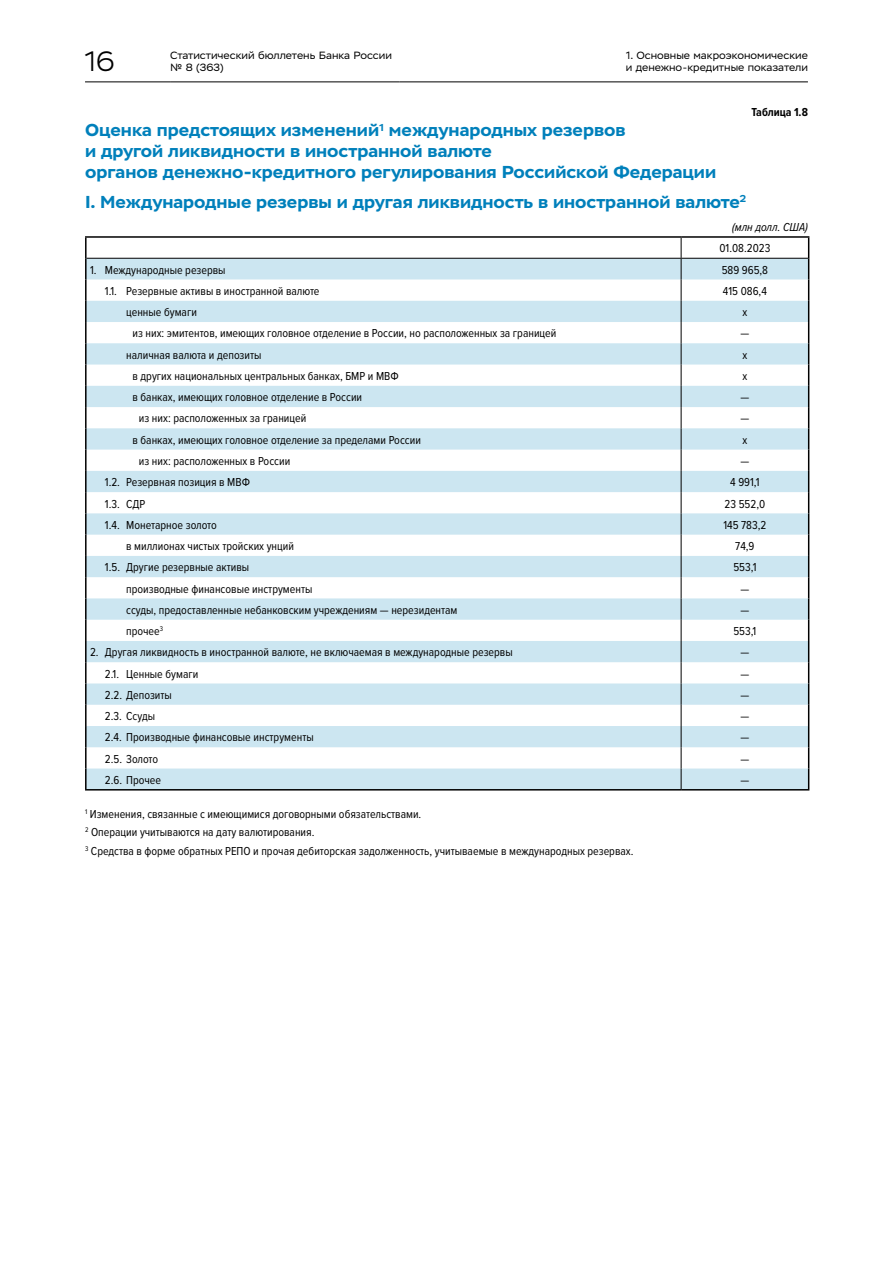
<style>
.page{position:relative;width:893px;height:1263px;background:#fff}
.page>*{position:absolute;margin:0;border:0;box-sizing:border-box;transform-origin:0 0}
.t1{font:300 27.9px "Stem";color:#000}
.t2{font:700 17.25px/20.7px "Stem Text";color:#0080bb}
.t3{font:12px/18.6px "Proxima Nova Cond";color:#000}
.t4{font:italic 12px "Proxima Nova Cond";color:#000}
.t5{font:700 12px "Proxima Nova Cond";color:#000}
.t6{font:10.5px/12px "Stem Text";color:#000}
</style>
<div class="page">
<svg style="left:87px;top:259px;width:721px;height:530px;fill:#cde6f1"></svg>
<hr style="left:681px;top:258px;width:127px;height:1px;background:#000">
<hr style="left:85px;top:236px;width:596px;height:2px;background:#000">
<hr style="left:85px;top:238px;width:2px;height:20px;background:#000">
<svg style="left:808px;top:238px;width:1px;height:551px"></svg>
<hr style="left:681px;top:236px;width:128px;height:2px;background:#000">
<svg style="left:681px;top:238px;width:1px;height:551px"></svg>
<hr style="left:87px;top:258px;width:594px;height:1px;background:#000">
<hr style="left:85px;top:258px;width:2px;height:21px;background:#000">
<hr style="left:85px;top:279px;width:2px;height:22px;background:#000">
<hr style="left:85px;top:301px;width:2px;height:21px;background:#000">
<hr style="left:85px;top:322px;width:2px;height:21px;background:#000">
<hr style="left:85px;top:343px;width:2px;height:22px;background:#000">
<hr style="left:85px;top:365px;width:2px;height:21px;background:#000">
<hr style="left:85px;top:386px;width:2px;height:21px;background:#000">
<hr style="left:85px;top:407px;width:2px;height:21px;background:#000">
<hr style="left:85px;top:428px;width:2px;height:22px;background:#000">
<hr style="left:85px;top:450px;width:2px;height:21px;background:#000">
<hr style="left:85px;top:471px;width:2px;height:21px;background:#000">
<hr style="left:85px;top:492px;width:2px;height:21px;background:#000">
<hr style="left:85px;top:513px;width:2px;height:22px;background:#000">
<hr style="left:85px;top:535px;width:2px;height:21px;background:#000">
<hr style="left:85px;top:556px;width:2px;height:21px;background:#000">
<hr style="left:85px;top:577px;width:2px;height:21px;background:#000">
<hr style="left:85px;top:598px;width:2px;height:22px;background:#000">
<hr style="left:85px;top:620px;width:2px;height:21px;background:#000">
<hr style="left:85px;top:641px;width:2px;height:21px;background:#000">
<hr style="left:85px;top:662px;width:2px;height:21px;background:#000">
<hr style="left:85px;top:683px;width:2px;height:22px;background:#000">
<hr style="left:85px;top:705px;width:2px;height:21px;background:#000">
<hr style="left:85px;top:726px;width:2px;height:21px;background:#000">
<hr style="left:85px;top:747px;width:2px;height:21px;background:#000">
<hr style="left:85px;top:768px;width:2px;height:21px;background:#000">
<hr style="left:85px;top:789px;width:596px;height:1px;background:#000">
<hr style="left:681px;top:789px;width:128px;height:1px;background:#000">
<hr style="left:170px;top:82px;width:230px;height:1px;background:#000">
<hr style="left:400px;top:82px;width:408px;height:1px;background:#000">
<hr style="left:85px;top:82px;width:85px;height:1px;background:#000">
<h1 class="t1" style="left:85px;top:46px;width:31px">16</h1>
<p class="t6" style="left:170px;top:49px;width:223px">Статистический бюллетень Банка России № 8 (363)</p>
<p class="t6" style="left:626px;top:49px;width:184px">1. Основные макроэкономические и денежно-кредитные показатели</p>
<p class="t5" style="left:751px;top:103px;width:58px">Таблица 1.8</p>
<h2 class="t2" style="left:85px;top:120px;width:633px">Оценка предстоящих изменений<sup>1</sup> международных резервов<br>и другой ликвидности в иностранной валюте<br>органов денежно-кредитного регулирования Российской Федерации</h2>
<h2 class="t2" style="left:85px;top:192px;width:663px">I. Международные резервы и другая ликвидность в иностранной валюте<sup>2</sup></h2>
<p class="t4" style="left:732px;top:218px;width:77px">(млн долл. США)</p>
<p class="t3" style="left:719px;top:239px;width:52px">01.08.2023</p>
<p class="t3" style="left:90px;top:260px;width:137px">1. Международные резервы</p>
<p class="t3" style="left:722px;top:260px;width:48px">589 965,8</p>
<p class="t3" style="left:105px;top:281px;width:216px">1.1. Резервные активы в иностранной валюте</p>
<p class="t3" style="left:723px;top:281px;width:45px">415 086,4</p>
<p class="t3" style="left:126px;top:302px;width:72px">ценные бумаги</p>
<p class="t3" style="left:742px;top:302px;width:6px">х</p>
<p class="t3" style="left:133px;top:324px;width:425px">из них: эмитентов, имеющих головное отделение в России, но расположенных за границей</p>
<p class="t3" style="left:740px;top:324px;width:10px">—</p>
<p class="t3" style="left:126px;top:345px;width:137px">наличная валюта и депозиты</p>
<p class="t3" style="left:742px;top:345px;width:6px">х</p>
<p class="t3" style="left:133px;top:366px;width:268px">в других национальных центральных банках, БМР и МВФ</p>
<p class="t3" style="left:742px;top:366px;width:6px">х</p>
<p class="t3" style="left:133px;top:387px;width:231px">в банках, имеющих головное отделение в России</p>
<p class="t3" style="left:740px;top:387px;width:10px">—</p>
<p class="t3" style="left:139px;top:409px;width:169px">из них: расположенных за границей</p>
<p class="t3" style="left:740px;top:409px;width:10px">—</p>
<p class="t3" style="left:133px;top:430px;width:290px">в банках, имеющих головное отделение за пределами России</p>
<p class="t3" style="left:742px;top:430px;width:6px">х</p>
<p class="t3" style="left:139px;top:451px;width:153px">из них: расположенных в России</p>
<p class="t3" style="left:740px;top:451px;width:10px">—</p>
<p class="t3" style="left:105px;top:472px;width:147px">1.2. Резервная позиция в МВФ</p>
<p class="t3" style="left:730px;top:472px;width:31px">4 991,1</p>
<p class="t3" style="left:105px;top:494px;width:42px">1.3. СДР</p>
<p class="t3" style="left:725px;top:494px;width:42px">23 552,0</p>
<p class="t3" style="left:105px;top:515px;width:113px">1.4. Монетарное золото</p>
<p class="t3" style="left:723px;top:515px;width:44px">145 783,2</p>
<p class="t3" style="left:126px;top:536px;width:169px">в миллионах чистых тройских унций</p>
<p class="t3" style="left:735px;top:536px;width:21px">74,9</p>
<p class="t3" style="left:105px;top:557px;width:146px">1.5. Другие резервные активы</p>
<p class="t3" style="left:733px;top:557px;width:25px">553,1</p>
<p class="t3" style="left:126px;top:579px;width:188px">производные финансовые инструменты</p>
<p class="t3" style="left:740px;top:579px;width:10px">—</p>
<p class="t3" style="left:126px;top:600px;width:333px">ссуды, предоставленные небанковским учреждениям — нерезидентам</p>
<p class="t3" style="left:740px;top:600px;width:10px">—</p>
<p class="t3" style="left:126px;top:621px;width:38px">прочее<sup>3</sup></p>
<p class="t3" style="left:733px;top:621px;width:25px">553,1</p>
<p class="t3" style="left:90px;top:642px;width:424px">2. Другая ликвидность в иностранной валюте, не включаемая в международные резервы</p>
<p class="t3" style="left:740px;top:642px;width:10px">—</p>
<p class="t3" style="left:105px;top:664px;width:95px">2.1. Ценные бумаги</p>
<p class="t3" style="left:740px;top:664px;width:10px">—</p>
<p class="t3" style="left:105px;top:685px;width:68px">2.2. Депозиты</p>
<p class="t3" style="left:740px;top:685px;width:10px">—</p>
<p class="t3" style="left:105px;top:706px;width:52px">2.3. Ссуды</p>
<p class="t3" style="left:740px;top:706px;width:10px">—</p>
<p class="t3" style="left:105px;top:728px;width:210px">2.4. Производные финансовые инструменты</p>
<p class="t3" style="left:740px;top:728px;width:10px">—</p>
<p class="t3" style="left:105px;top:749px;width:55px">2.5. Золото</p>
<p class="t3" style="left:740px;top:749px;width:10px">—</p>
<p class="t3" style="left:105px;top:770px;width:58px">2.6. Прочее</p>
<p class="t3" style="left:740px;top:770px;width:10px">—</p>
<p class="t3" style="left:85px;top:804px;width:550px"><sup>1</sup> Изменения, связанные с имеющимися договорными обязательствами.<br><sup>2</sup> Операции учитываются на дату валютирования.<br><sup>3</sup> Средства в форме обратных РЕПО и прочая дебиторская задолженность, учитываемые в международных резервах.</p>
</div>
